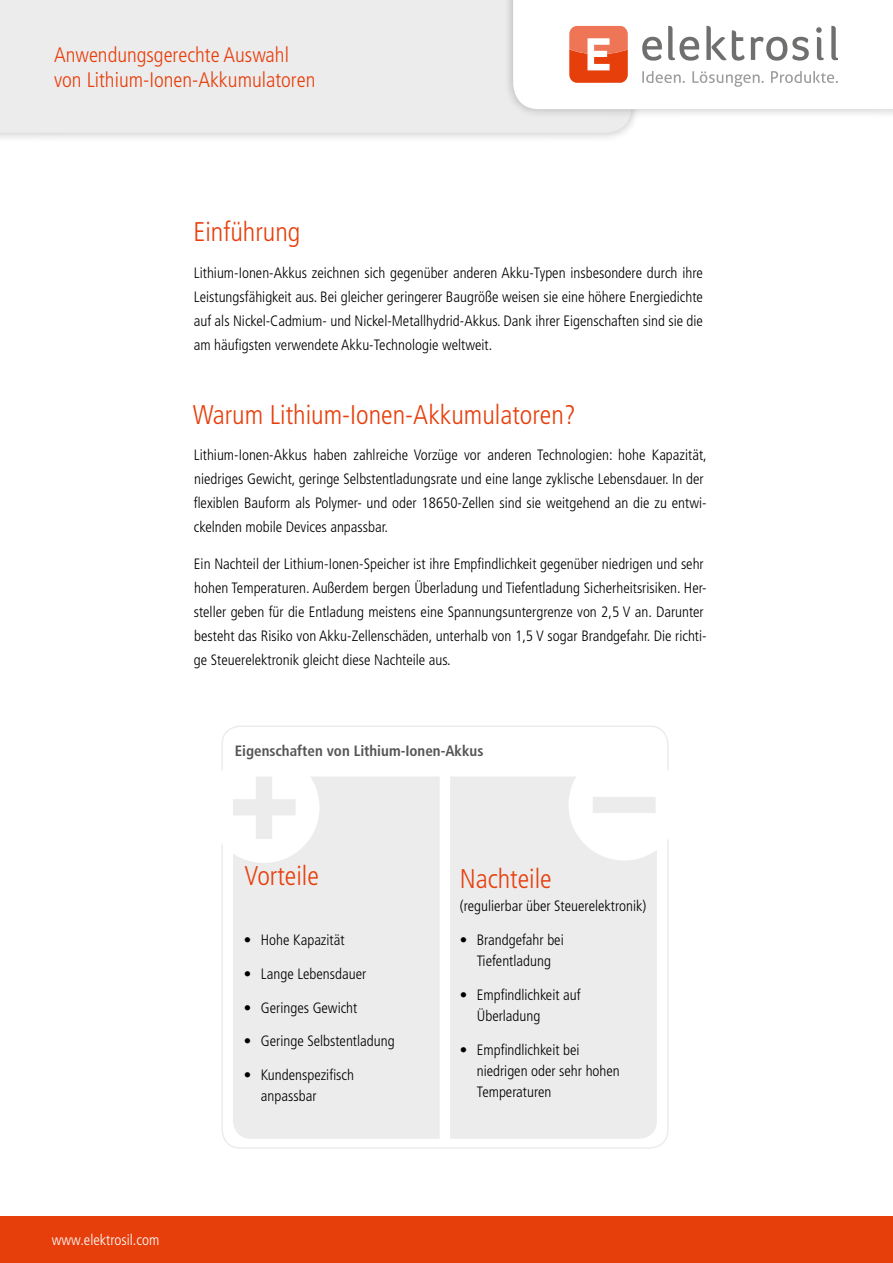
<style>
.page{position:relative;width:893px;height:1263px;background:#fff}
.page>*{position:absolute;margin:0;border:0;box-sizing:border-box;transform-origin:0 0}
.t1{font:300 condensed 27px "Frutiger";color:#e73f0c}
.t2{font:300 condensed 21px/25.2px "Frutiger";color:#e73f0c}
.t3{font:300 condensed 15px/24px "Frutiger";color:#000}
.t4{font:700 condensed 15px "Frutiger";color:#565656}
.t5{font:300 condensed 15px "Frutiger";color:#fff}
</style>
<div class="page">
<div style="left:0;top:0;width:642px;height:143px;background:#000;opacity:.25"></div>
<div style="left:0;top:0;width:631px;height:133px;background:#ececed"></div>
<div style="left:503px;top:0;width:390px;height:119px;background:#000;opacity:.25"></div>
<svg style="left:513px;top:0;width:380px;height:109px"></svg>
<div style="left:221px;top:725px;width:448px;height:424px;border:2px solid #ececed;border-radius:18px"></div>
<div style="left:0;top:1216px;width:893px;height:47px;background:#e73f0c"></div>
<div style="left:233px;top:777px;width:207px;height:362px;background:#ececed"></div>
<div style="left:450px;top:777px;width:207px;height:362px;background:#ececed"></div>
<h2 class="t2" style="left:54px;top:42px;width:263px">Anwendungsgerechte Auswahl von Lithium-Ionen-Akkumulatoren</h2>
<h1 class="t1" style="left:193px;top:217px;width:109px">Einführung</h1>
<p class="t3" style="left:194px;top:261px;width:511px;text-align:justify">Lithium-Ionen-Akkus zeichnen sich gegenüber anderen Akku-Typen insbesondere durch ihre Leistungsfähigkeit aus. Bei gleicher geringerer Baugröße weisen sie eine höhere Energiedichte auf als Nickel-Cadmium- und Nickel-Metallhydrid-Akkus. Dank ihrer Eigenschaften sind sie die am häufigsten verwendete Akku-Technologie weltweit.</p>
<h1 class="t1" style="left:193px;top:399px;width:385px">Warum Lithium-Ionen-Akkumulatoren?</h1>
<p class="t3" style="left:194px;top:443px;width:515px">Lithium-Ionen-Akkus haben zahlreiche Vorzüge vor anderen Technologien: hohe Kapazität, niedriges Gewicht, geringe Selbstentladungsrate und eine lange zyklische Lebensdauer. In der flexiblen Bauform als Polymer- und oder 18650-Zellen sind sie weitgehend an die zu entwi&shy;ckelnden mobile Devices anpassbar.</p>
<p class="t3" style="left:194px;top:552px;width:514px">Ein Nachteil der Lithium-Ionen-Speicher ist ihre Empfindlichkeit gegenüber niedrigen und sehr hohen Temperaturen. Außerdem bergen Überladung und Tiefentladung Sicherheitsrisiken. Her&shy;steller geben für die Entladung meistens eine Spannungsuntergrenze von 2,5 V an. Darunter besteht das Risiko von Akku-Zellenschäden, unterhalb von 1,5 V sogar Brandgefahr. Die richti&shy;ge Steuerelektronik gleicht diese Nachteile aus.</p>
<p class="t4" style="left:235px;top:742px;width:250px">Eigenschaften von Lithium-Ionen-Akkus</p>
<h1 class="t1" style="left:244px;top:860px;width:76px">Vorteile</h1>
<h1 class="t1" style="left:460px;top:863px;width:94px">Nachteile</h1>
<p class="t5" style="left:52px;top:1231px;width:109px">www.elektrosil.com</p>
<p class="t3" style="left:244px;top:928px;width:102px">• Hohe Kapazität</p>
<p class="t3" style="left:244px;top:962px;width:124px">• Lange Lebensdauer</p>
<p class="t3" style="left:244px;top:996px;width:115px">• Geringes Gewicht</p>
<p class="t3" style="left:244px;top:1029px;width:152px">• Geringe Selbstentladung</p>
<p class="t3" style="left:261px;top:1065px;width:95px;line-height:21px;text-indent:-17px">• Kundenspezifisch anpassbar</p>
<p class="t3" style="left:460px;top:894px;width:188px">(regulierbar über Steuerelektronik)</p>
<p class="t3" style="left:460px;top:929px;width:105px;line-height:21px;text-align:center">• Brandgefahr bei<br>Tiefentladung</p>
<p class="t3" style="left:477px;top:984px;width:105px;line-height:21px;text-indent:-17px">• Empfindlichkeit auf<br>Überladung</p>
<p class="t3" style="left:477px;top:1039px;width:145px;line-height:21px;text-indent:-17px">• Empfindlichkeit bei niedrigen oder sehr hohen<br>Temperaturen</p>
</div>
